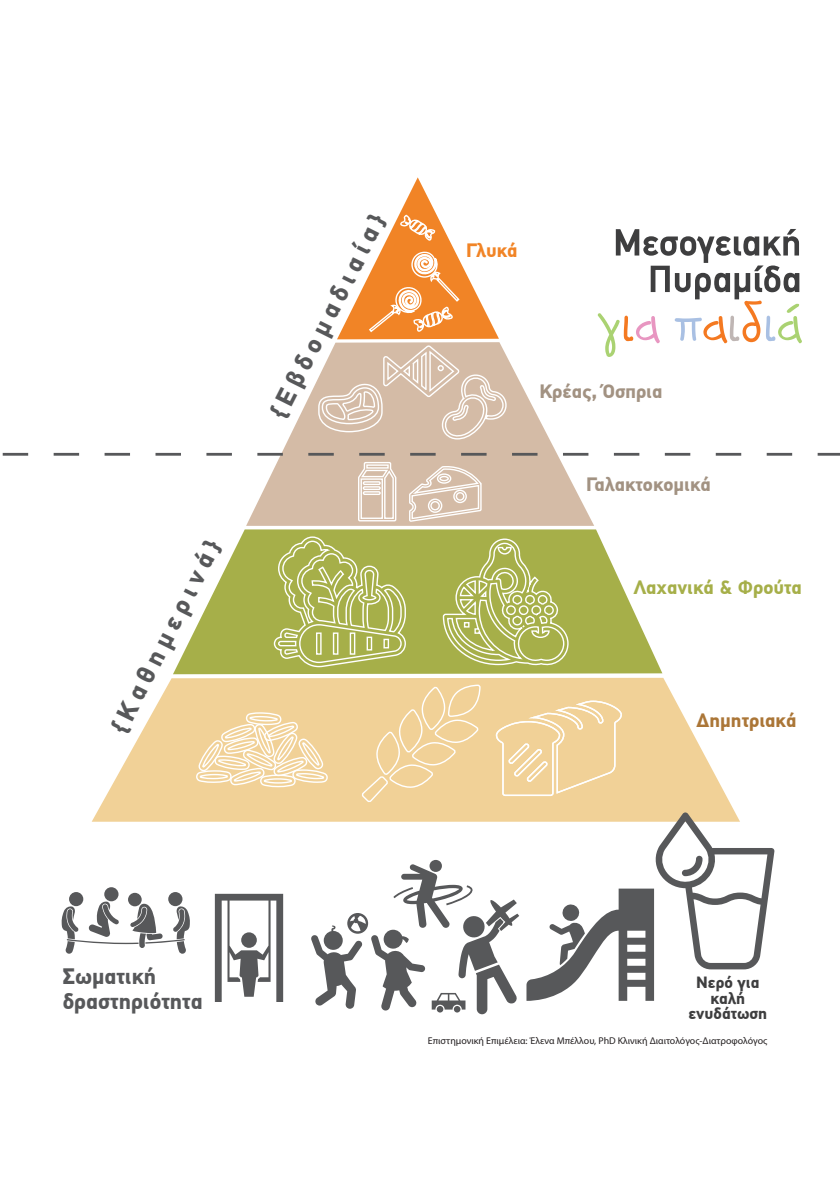
<style>
.page{position:relative;width:840px;height:1191px;background:#fff}
.page>*{position:absolute;margin:0;border:0;box-sizing:border-box;transform-origin:0 0}
.t1{font:700 26px "PF Din Text Pro";color:#57585a}
.t2{font:700 22.2px/25px "PF Din Text Pro";color:#57585a}
.t3{font:700 19.4px "PF Din Text Pro";color:#a29282}
.t4{font:700 19.4px "PF Din Text Pro";color:#a6af49}
.t5{font:700 19.4px "PF Din Text Pro";color:#ab7637}
.t6{font:700 19.4px "PF Din Text Pro";color:#f18426}
.t7{font:700 16.2px/15.6px "PF Din Text Pro";color:#3e3e3f;text-align:center}
.t8{font:italic 9.8px "PF Din Text";color:#231f20}
</style>
<div class="page">
<svg style="left:173px;top:529px;width:489px;height:145px"></svg>
<svg style="left:92px;top:678px;width:643px;height:143px;fill:#f1d197"></svg>
<svg style="left:246px;top:359px;width:348px;height:167px;fill:#d4bba6"></svg>
<svg style="left:215px;top:893px;width:68px;height:109px"></svg>
<div style="left:241px;top:932px;width:16px;height:15px;background:#57585a;border-radius:50%"></div>
<div style="left:69px;top:892px;width:14px;height:14px;background:#57585a;border-radius:50%"></div>
<div style="left:168px;top:892px;width:14px;height:14px;background:#57585a;border-radius:50%"></div>
<div style="left:104px;top:887px;width:14px;height:14px;background:#57585a;border-radius:50%"></div>
<div style="left:128px;top:892px;width:14px;height:14px;background:#57585a;border-radius:50%"></div>
<svg style="left:61px;top:901px;width:129px;height:52px"></svg>
<svg style="left:311px;top:860px;width:208px;height:154px"></svg>
<div style="left:436px;top:1006px;width:7px;height:6px;background:#57585a;border-radius:50%"></div>
<div style="left:453px;top:1006px;width:7px;height:6px;background:#57585a;border-radius:50%"></div>
<svg style="left:195px;top:536px;width:427px;height:267px;background:#d1c883"></svg>
<svg style="left:357px;top:461px;width:40px;height:61px"></svg>
<div style="left:362px;top:481px;width:18px;height:4px;border:1px solid #fff"></div>
<div style="left:362px;top:486px;width:18px;height:4px;border:1px solid #fff"></div>
<div style="left:362px;top:491px;width:18px;height:4px;border:1px solid #fff"></div>
<svg style="left:408px;top:464px;width:74px;height:59px;background:#ddcaba"></svg>
<hr style="left:3px;top:453px;width:25px;height:3px;background:#57585a">
<hr style="left:54px;top:453px;width:25px;height:3px;background:#57585a">
<hr style="left:104px;top:453px;width:26px;height:3px;background:#57585a">
<hr style="left:155px;top:453px;width:26px;height:3px;background:#57585a">
<hr style="left:206px;top:453px;width:26px;height:3px;background:#57585a">
<hr style="left:257px;top:453px;width:26px;height:3px;background:#57585a">
<hr style="left:308px;top:453px;width:25px;height:3px;background:#57585a">
<hr style="left:359px;top:453px;width:25px;height:3px;background:#57585a">
<hr style="left:410px;top:453px;width:25px;height:3px;background:#57585a">
<hr style="left:461px;top:453px;width:25px;height:3px;background:#57585a">
<hr style="left:511px;top:453px;width:26px;height:3px;background:#57585a">
<hr style="left:562px;top:453px;width:26px;height:3px;background:#57585a">
<hr style="left:613px;top:453px;width:26px;height:3px;background:#57585a">
<hr style="left:664px;top:453px;width:26px;height:3px;background:#57585a">
<hr style="left:715px;top:453px;width:25px;height:3px;background:#57585a">
<hr style="left:766px;top:453px;width:25px;height:3px;background:#57585a">
<hr style="left:817px;top:453px;width:22px;height:3px;background:#57585a">
<svg style="left:317px;top:177px;width:191px;height:264px"></svg>
<svg style="left:526px;top:812px;width:248px;height:188px"></svg>
<svg style="left:597px;top:229px;width:204px;height:128px"></svg>
<p class="t1" style="left:262px;top:409px;width:226px;rotate:-63deg">{Εβδοµαδιαία}</p>
<p class="t1" style="left:103px;top:723px;width:214px;rotate:-63deg">{Καθηµερινά}</p>
<p class="t6" style="left:466px;top:238px;width:53px">Γλυκά</p>
<p class="t3" style="left:539px;top:379px;width:125px">Κρέας, Όσπρια</p>
<p class="t3" style="left:585px;top:473px;width:126px">Γαλακτοκοµικά</p>
<p class="t4" style="left:633px;top:575px;width:170px">Λαχανικά &amp; Φρούτα</p>
<p class="t5" style="left:696px;top:708px;width:101px">∆ηµητριακά</p>
<p class="t2" style="left:63px;top:964px;width:141px">Σωµατική δραστηριότητα</p>
<p class="t7" style="left:688px;top:975px;width:80px">Nερό για καλή ενυδάτωση</p>
<p class="t8" style="left:427px;top:1035px;width:341px">Επιστημονική Επιμέλεια: Έλενα Μπέλλου, PhD Κλινική Διαιτολόγος-Διατροφολόγος</p>
</div>
